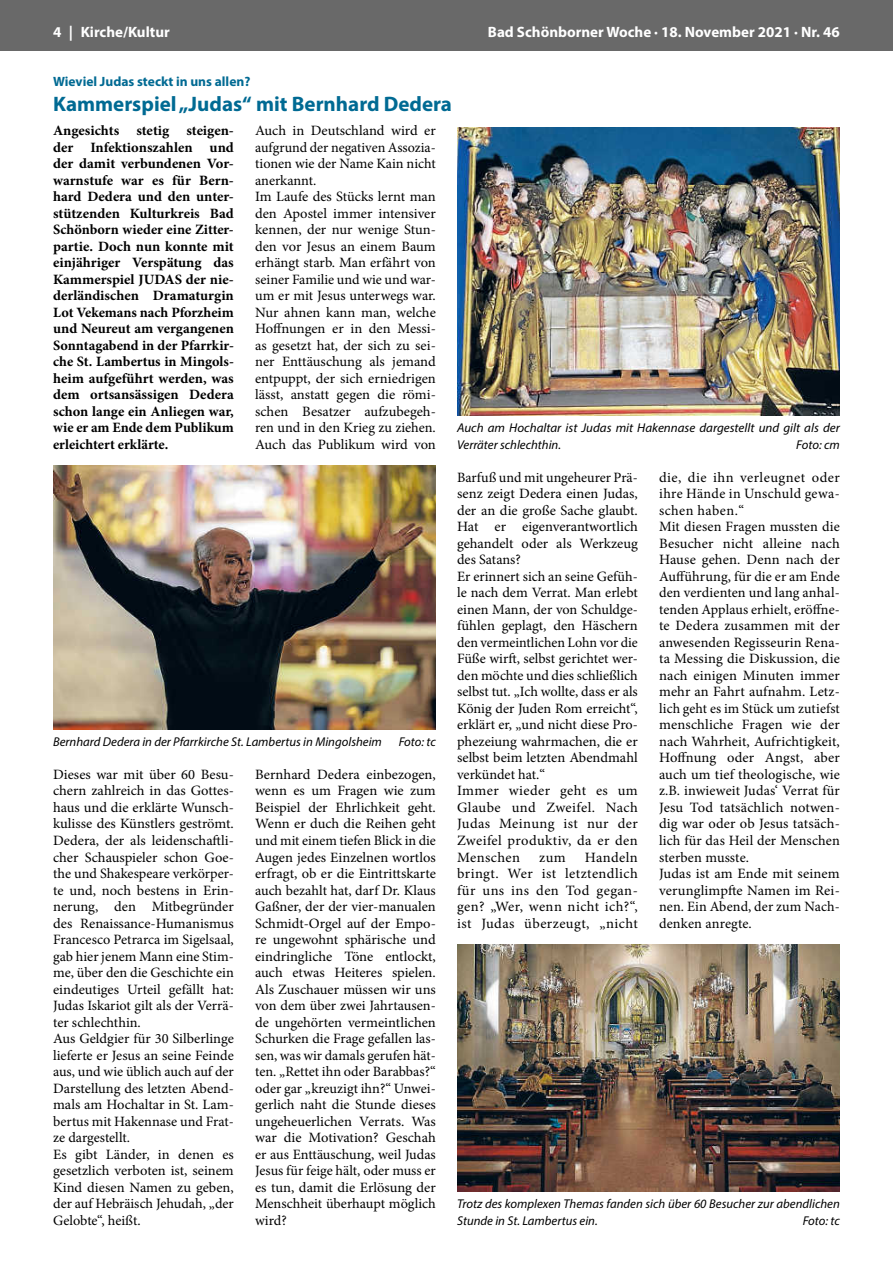
<style>
.page{position:relative;width:893px;height:1263px;background:#fff}
.page>*{position:absolute;margin:0;border:0;box-sizing:border-box;transform-origin:0 0}
.t1{font:700 21px "Myriad Pro";color:#006a93}
.t2{font:700 15px "Myriad Pro";color:#fff}
.t3{font:14.25px/16.5px "Minion Pro";color:#000}
.t4{font:700 14.25px/16.5px "Minion Pro";color:#000;text-align:justify}
.t5{font:700 13.5px "Myriad Pro";color:#006a93}
.t6{font:italic 12.75px/16.5px "Myriad Pro";color:#000}
</style>
<div class="page">
<div style="left:0;top:0;width:893px;height:51px;background:#696969"></div>
<img style="left:457px;top:944px;width:383px;height:247px">
<img style="left:53px;top:465px;width:383px;height:264px">
<img style="left:457px;top:128px;width:383px;height:287px">
<p class="t2" style="left:53px;top:22px;width:118px">4 | Kirche/Kultur</p>
<p class="t2" style="left:488px;top:22px;width:353px">Bad Schönborner Woche · 18. November 2021 · Nr. 46</p>
<p class="t5" style="left:53px;top:73px;width:199px">Wieviel Judas steckt in uns allen?</p>
<h1 class="t1" style="left:53px;top:90px;width:400px">Kammerspiel „Judas“ mit Bernhard Dedera</h1>
<p class="t4" style="left:53px;top:122px;width:182px">Angesichts stetig steigen&shy;der Infektionszahlen und der damit verbundenen Vor&shy;warnstufe war es für Bern&shy;hard Dedera und den unter&shy;stützenden Kulturkreis Bad Schönborn wieder eine Zitter&shy;partie. Doch nun konnte mit einjähriger Verspätung das Kammerspiel JUDAS der nie&shy;derländischen Dramaturgin Lot Vekemans nach Pforzheim und Neureut am vergangenen Sonntagabend in der Pfarrkir&shy;che St. Lambertus in Mingols&shy;heim aufgeführt werden, was dem ortsansässigen Dedera schon lange ein Anliegen war, wie er am Ende dem Publikum erleichtert erklärte.</p>
<p class="t3" style="left:255px;top:123px;width:182px">Auch in Deutschland wird er aufgrund der negativen Assozia&shy;tionen wie der Name Kain nicht anerkannt.<br>Im Laufe des Stücks lernt man den Apostel immer intensiver kennen, der nur wenige Stun&shy;den vor Jesus an einem Baum erhängt starb. Man erfährt von seiner Familie und wie und war&shy;um er mit Jesus unterwegs war.<br>Nur ahnen kann man, welche<br>Hoffnungen er in den Messi&shy;as gesetzt hat, der sich zu sei&shy;ner Enttäuschung als jemand entpuppt, der sich erniedrigen lässt, anstatt gegen die römi&shy;schen Besatzer aufzubegeh&shy;ren und in den Krieg zu ziehen.<br>Auch das Publikum wird von</p>
<p class="t6" style="left:457px;top:420px;width:384px">Auch am Hochaltar ist Judas mit Hakennase dargestellt und gilt als der<br>Verräter schlechthin.</p>
<p class="t6" style="left:796px;top:436px;width:45px">Foto: cm</p>
<p class="t6" style="left:53px;top:733px;width:330px">Bernhard Dedera in der Pfarrkirche St. Lambertus in Mingolsheim</p>
<p class="t6" style="left:399px;top:733px;width:39px">Foto: tc</p>
<p class="t3" style="left:53px;top:766px;width:182px">Dieses war mit über 60 Besu&shy;chern zahlreich in das Gottes&shy;haus und die erklärte Wunsch&shy;kulisse des Künstlers geströmt.<br>Dedera, der als leidenschaftli&shy;cher Schauspieler schon Goe&shy;the und Shakespeare verkörper&shy;te und, noch bestens in Erin&shy;nerung, den Mitbegründer des Renaissance-Humanismus<br>Francesco Petrarca im Sigelsaal, gab hier jenem Mann eine Stim&shy;me, über den die Geschichte ein eindeutiges Urteil gefällt hat:<br>Judas Iskariot gilt als der Verrä&shy;ter schlechthin.<br>Aus Geldgier für 30 Silberlinge lieferte er Jesus an seine Feinde aus, und wie üblich auch auf der<br>Darstellung des letzten Abend&shy;mals am Hochaltar in St. Lam&shy;bertus mit Hakennase und Frat&shy;ze dargestellt.<br>Es gibt Länder, in denen es gesetzlich verboten ist, seinem<br>Kind diesen Namen zu geben, der auf Hebräisch Jehudah, „der<br>Gelobte“, heißt.</p>
<p class="t3" style="left:255px;top:766px;width:182px;text-align:justify">Bernhard Dedera einbezogen, wenn es um Fragen wie zum Beispiel der Ehrlichkeit geht.<br>Wenn er duch die Reihen geht und mit einem tiefen Blick in die Augen jedes Einzelnen wortlos erfragt, ob er die Eintrittskarte auch bezahlt hat, darf Dr. Klaus Gaßner, der der vier-manualen Schmidt-Orgel auf der Empo&shy;re ungewohnt sphärische und eindringliche Töne entlockt, auch etwas Heiteres spielen.<br>Als Zuschauer müssen wir uns von dem über zwei Jahrtausen&shy;de ungehörten vermeintlichen Schurken die Frage gefallen las&shy;sen, was wir damals gerufen hät&shy;ten. „Rettet ihn oder Barabbas?“ oder gar „kreuzigt ihn?“ Unwei&shy;gerlich naht die Stunde dieses ungeheuerlichen Verrats. Was war die Motivation? Geschah er aus Enttäuschung, weil Judas Jesus für feige hält, oder muss er es tun, damit die Erlösung der Menschheit überhaupt möglich wird?</p>
<p class="t3" style="left:457px;top:469px;width:182px">Barfuß und mit ungeheurer Prä&shy;senz zeigt Dedera einen Judas, der an die große Sache glaubt.<br>Hat er eigenverantwortlich gehandelt oder als Werkzeug des Satans?<br>Er erinnert sich an seine Gefüh&shy;le nach dem Verrat. Man erlebt einen Mann, der von Schuldge&shy;fühlen geplagt, den Häschern den vermeintlichen Lohn vor die<br>Füße wirft, selbst gerichtet wer&shy;den möchte und dies schließlich selbst tut. „Ich wollte, dass er als<br>König der Juden Rom erreicht“, erklärt er, „und nicht diese Pro&shy;phezeiung wahrmachen, die er selbst beim letzten Abendmahl verkündet hat.“<br>Immer wieder geht es um<br>Glaube und Zweifel. Nach<br>Judas Meinung ist nur der<br>Zweifel produktiv, da er den<br>Menschen</p>
<p class="t3" style="left:457px;top:849px;width:182px;text-align:justify;text-indent:128px">Handeln bringt. Wer ist letztendlich für uns ins den Tod gegan&shy;gen? „Wer, wenn nicht ich?“, ist Judas überzeugt, „nicht</p>
<p class="t3" style="left:539px;top:849px;width:28px">zum</p>
<p class="t3" style="left:659px;top:469px;width:182px">die, die ihn verleugnet oder ihre Hände in Unschuld gewa&shy;schen haben.“<br>Mit diesen Fragen mussten die<br>Besucher nicht alleine nach<br>Hause gehen. Denn nach der<br>Aufführung, für die er am Ende den verdienten und lang anhal&shy;tenden Applaus erhielt, eröffne&shy;te Dedera zusammen mit der anwesenden Regisseurin Rena&shy;ta Messing die Diskussion, die nach einigen Minuten immer mehr an Fahrt aufnahm. Letz&shy;lich geht es im Stück um zutiefst menschliche Fragen wie der nach Wahrheit, Aufrichtigkeit,<br>Hoffnung oder Angst, aber auch um tief theologische, wie z.B. inwieweit Judas‘ Verrat für<br>Jesu Tod tatsächlich notwen&shy;dig war oder ob Jesus tatsäch&shy;lich für das Heil der Menschen sterben musste.<br>Judas ist am Ende mit seinem verunglimpfte Namen im Rei&shy;nen. Ein Abend, der zum Nach&shy;denken anregte.</p>
<p class="t6" style="left:457px;top:1195px;width:384px">Trotz des komplexen Themas fanden sich über 60 Besucher zur abendlichen<br>Stunde in St. Lambertus ein.</p>
<p class="t6" style="left:803px;top:1212px;width:39px">Foto: tc</p>
</div>
